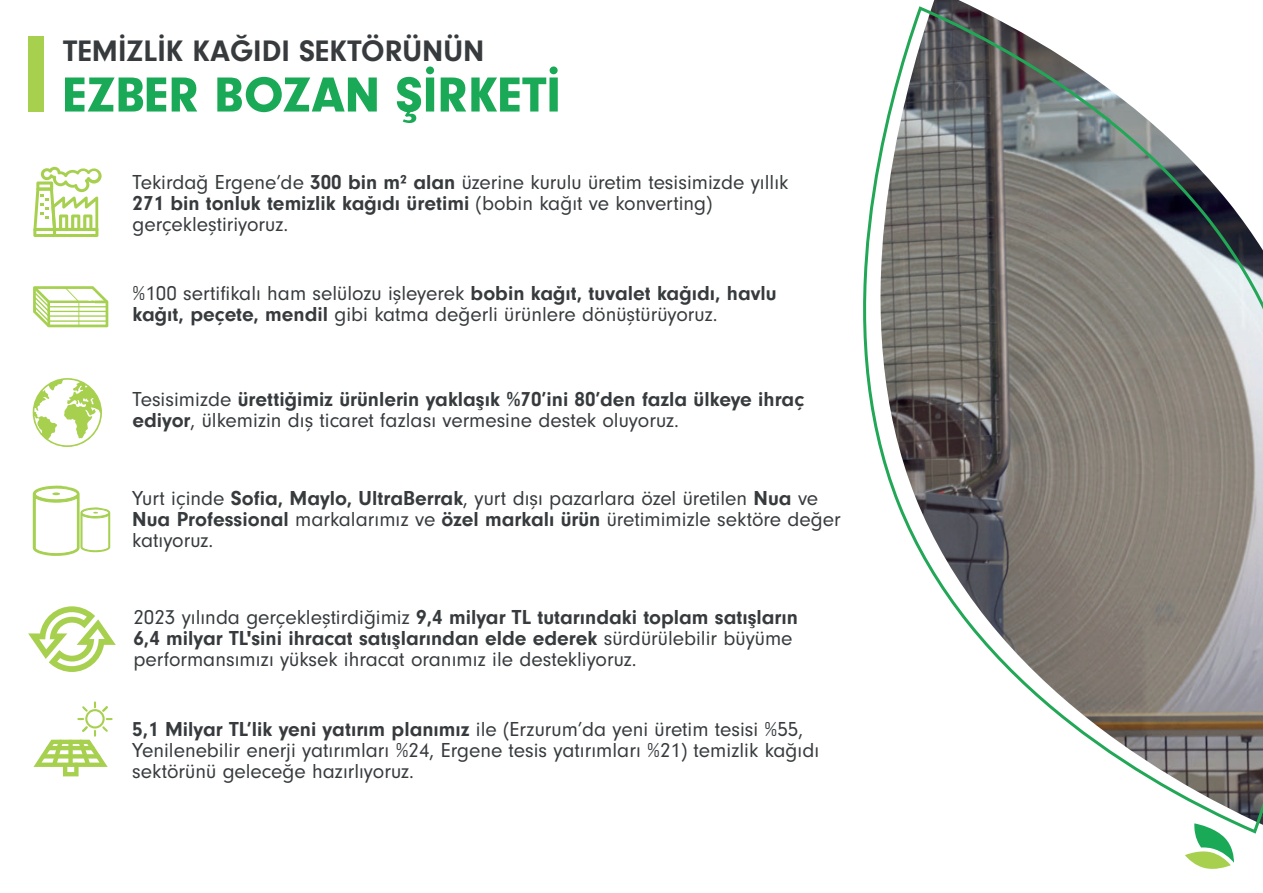
<style>
.page{position:relative;width:1263px;height:893px;background:#fff}
.page>*{position:absolute;margin:0;border:0;box-sizing:border-box;transform-origin:0 0}
.t1{font:900 51px "Neuzeit Gro";color:#1aa956}
.t2{font:700 30.75px "Neuzeit Gro";color:#373b3d}
.t3{font:21px/21px "Neuzeit Gro";color:#373b3d}
.t4{font:700 21px/21px "Neuzeit Gro";color:#373b3d}
.s1{font-weight:700}
.s2{font-weight:400}
</style>
<div class="page">
<svg style="left:1185px;top:836px;width:49px;height:33px"></svg>
<div style="left:28px;top:37px;width:16px;height:75px;background:#a7d04f"></div>
<svg style="left:33px;top:167px;width:69px;height:70px"></svg>
<svg style="left:33px;top:486px;width:77px;height:70px"></svg>
<svg style="left:33px;top:378px;width:69px;height:69px"></svg>
<svg style="left:33px;top:286px;width:75px;height:41px"></svg>
<svg style="left:33px;top:701px;width:80px;height:75px"></svg>
<svg style="left:28px;top:606px;width:88px;height:66px"></svg>
<svg style="left:863px;top:4px;width:400px;height:832px"></svg>
<h2 class="t2" style="left:63px;top:33px;width:423px">TEMİZLİK KAĞIDI SEKTÖRÜNÜN</h2>
<h1 class="t1" style="left:63px;top:66px;width:499px">EZBER BOZAN ŞİRKETİ</h1>
<p class="t3" style="left:133px;top:172px;width:657px">Tekirdağ Ergene’de <span class="s1">300 bin m² alan</span> üzerine kurulu üretim tesisimizde yıllık<br><span class="s1">271 bin tonluk temizlik kağıdı üretimi</span> (bobin kağıt ve konverting) gerçekleştiriyoruz.</p>
<p class="t3" style="left:133px;top:283px;width:646px">%100 sertifikalı ham selülozu işleyerek <span class="s1">bobin kağıt, tuvalet kağıdı, havlu kağıt, peçete, mendil</span> gibi katma değerli ürünlere dönüştürüyoruz.</p>
<p class="t4" style="left:132px;top:389px;width:673px"><span class="s2">Tesisimizde</span> ürettiğimiz ürünlerin yaklaşık %70’ini 80’den fazla ülkeye ihraç ediyor<span class="s2">, ülkemizin dış ticaret fazlası vermesine destek oluyoruz.</span></p>
<p class="t3" style="left:132px;top:488px;width:710px">Yurt içinde <span class="s1">Sofia, Maylo, UltraBerrak</span>, yurt dışı pazarlara özel üretilen <span class="s1">Nua</span> ve<br><span class="s1">Nua Professional</span> markalarımız ve <span class="s1">özel markalı ürün</span> üretimimizle sektöre değer katıyoruz.</p>
<p class="t3" style="left:133px;top:607px;width:666px">2023 yılında gerçekleştirdiğimiz <span class="s1">9,4 milyar TL tutarındaki toplam satışların<br>6,4 milyar TL'sini ihracat satışlarından elde ederek</span> sürdürülebilir büyüme performansımızı yüksek ihracat oranımız ile destekliyoruz.</p>
<p class="t3" style="left:132px;top:719px;width:688px"><span class="s1">5,1 Milyar TL’lik yeni yatırım planımız</span> ile (Erzurum’da yeni üretim tesisi %55,<br>Yenilenebilir enerji yatırımları %24, Ergene tesis yatırımları %21) temizlik kağıdı sektörünü geleceğe hazırlıyoruz.</p>
</div>
